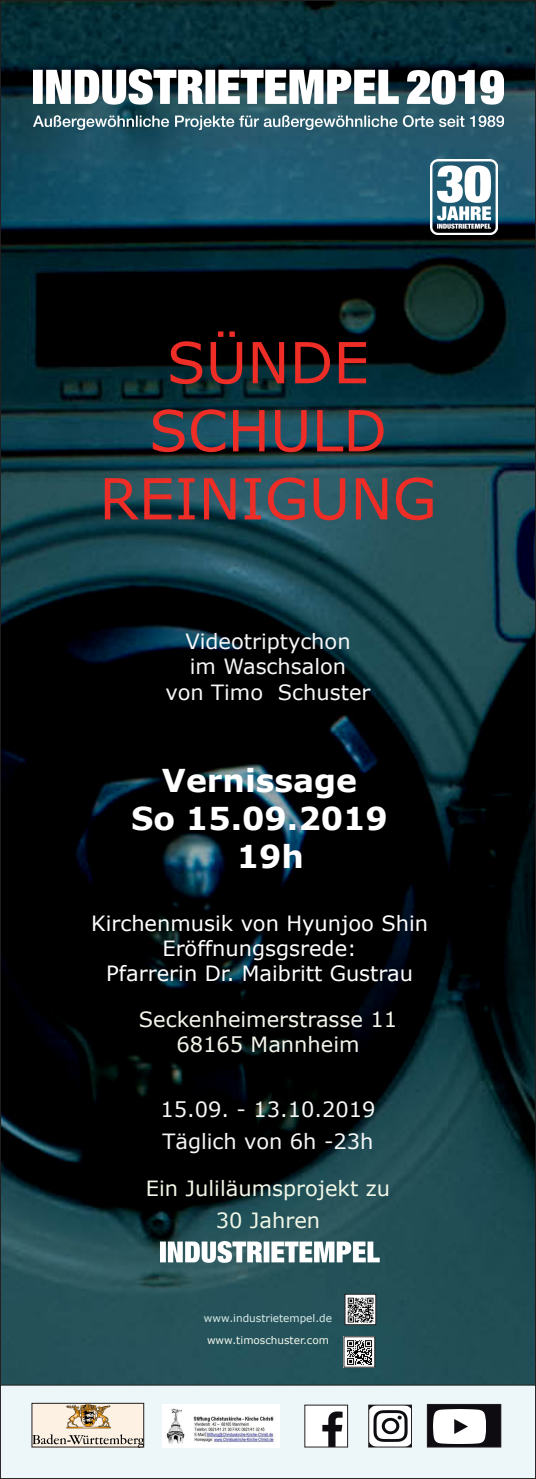
<style>
.page{position:relative;width:536px;height:1479px;background:#fff}
.page>*{position:absolute;margin:0;border:0;box-sizing:border-box;transform-origin:0 0}
.t1{font:56.7px "Verdana";color:#ee2d27}
.t2{font:700 31.5px "Verdana";color:#fff}
.t3{font:21px "Verdana";color:#fff}
.t4{font:21px "Verdana";color:#f7f7f8}
.t5{font:21px "Verdana";color:#f4f5ec}
.t6{font:21px "Verdana";color:#f1f7e7}
.t7{font:21px "Verdana";color:#f6f6f7}
.t8{font:10.5px "Verdana";color:#d9eeea}
.t9{font:10.5px "Verdana";color:#f2f8ec}
</style>
<div class="page">
<img style="left:2px;top:2px;width:532px;height:1382px">
<img style="left:346px;top:1295px;width:28px;height:27px">
<div style="left:344px;top:1293px;width:32px;height:31px;border:1px solid #231f20"></div>
<img style="left:345px;top:1338px;width:28px;height:27px">
<img style="left:34px;top:69px;width:469px;height:61px">
<img style="left:160px;top:1241px;width:220px;height:22px">
<div style="left:0;top:1384px;width:535px;height:94px;background:#edf7fa"></div>
<div style="left:0;top:1384px;width:536px;height:94px;border:1px solid #231f20"></div>
<img style="left:430px;top:159px;width:67px;height:76px">
<img style="left:34px;top:1404px;width:108px;height:41px">
<div style="left:32px;top:1402px;width:112px;height:45px;border:1px solid #231f20"></div>
<img style="left:163px;top:1404px;width:116px;height:42px">
<img style="left:306px;top:1406px;width:40px;height:39px">
<div style="left:304px;top:1404px;width:44px;height:43px;border:1px solid #231f20"></div>
<img style="left:370px;top:1406px;width:40px;height:39px">
<div style="left:368px;top:1404px;width:44px;height:43px;border:1px solid #231f20"></div>
<div style="left:427px;top:1404px;width:74px;height:42px;background:#0e0b11"></div>
<img style="left:434px;top:1409px;width:51px;height:34px">
<div style="left:427px;top:1403px;width:74px;height:44px;border:1px solid #231f20"></div>
<p class="t1" style="left:167px;top:324px;width:204px">SÜNDE</p>
<p class="t1" style="left:149px;top:392px;width:239px">SCHULD</p>
<p class="t1" style="left:99px;top:460px;width:339px">REINIGUNG</p>
<p class="t7" style="left:185px;top:627px;width:167px">Videotriptychon</p>
<p class="t7" style="left:190px;top:652px;width:158px">im Waschsalon</p>
<p class="t4" style="left:165px;top:677px;width:206px">von Timo Schuster</p>
<p class="t2" style="left:162px;top:758px;width:197px">Vernissage</p>
<p class="t2" style="left:131px;top:796px;width:258px">So 15.09.2019</p>
<p class="t2" style="left:237px;top:834px;width:69px">19h</p>
<p class="t3" style="left:91px;top:909px;width:338px">Kirchenmusik von Hyunjoo Shin</p>
<p class="t3" style="left:162px;top:934px;width:196px">Eröffnungsgsrede:</p>
<p class="t3" style="left:106px;top:959px;width:308px">Pfarrerin Dr. Maibritt Gustrau</p>
<p class="t5" style="left:139px;top:1005px;width:260px">Seckenheimerstrasse 11</p>
<p class="t5" style="left:176px;top:1030px;width:185px">68165 Mannheim</p>
<p class="t4" style="left:160px;top:1095px;width:217px">15.09. - 13.10.2019</p>
<p class="t4" style="left:162px;top:1126px;width:213px">Täglich von 6h -23h</p>
<p class="t6" style="left:146px;top:1174px;width:246px">Ein Juliläumsprojekt zu</p>
<p class="t6" style="left:216px;top:1205px;width:106px">30 Jahren</p>
<p class="t8" style="left:204px;top:1311px;width:130px">www.industrietempel.de</p>
<p class="t9" style="left:207px;top:1332px;width:123px">www.timoschuster.com</p>
</div>
